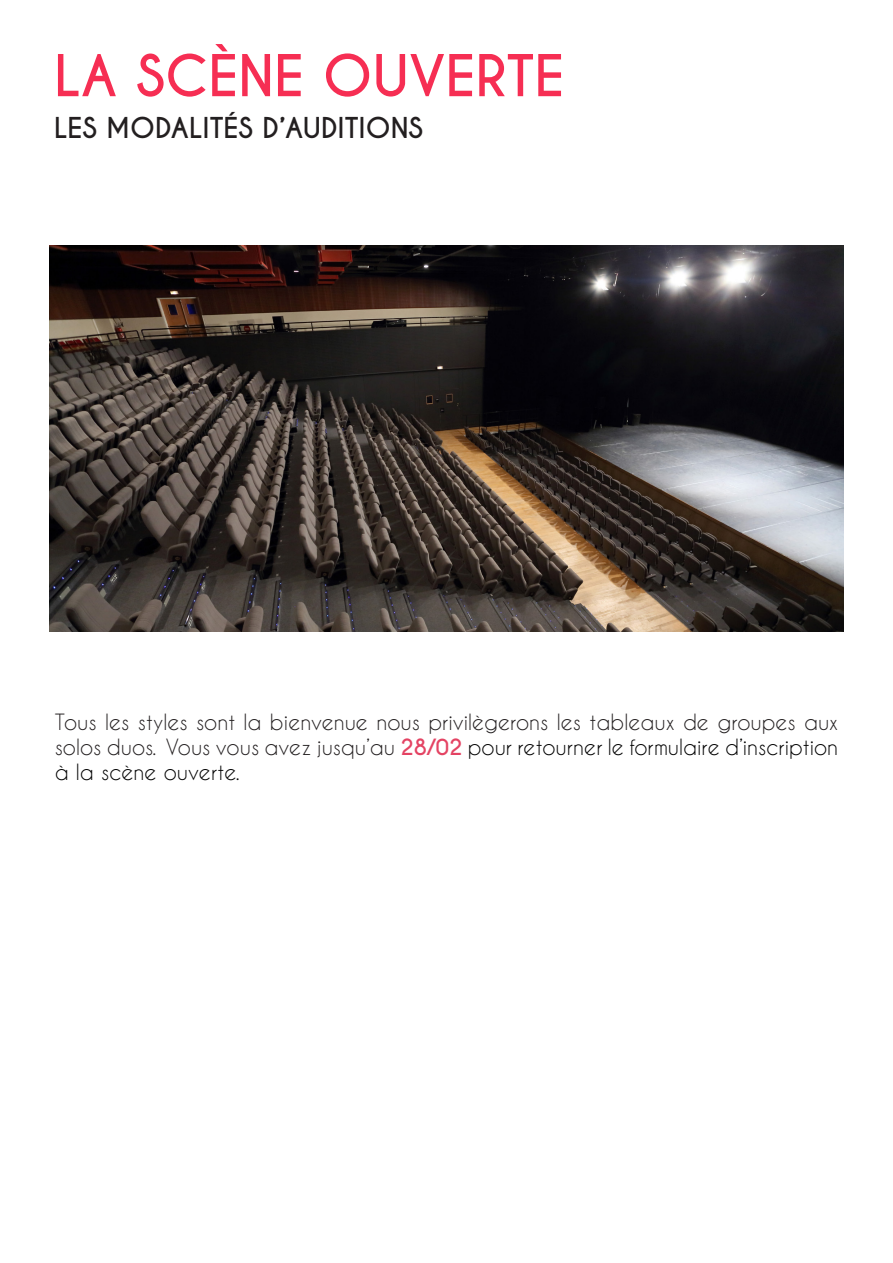
<style>
.page{position:relative;width:893px;height:1263px;background:#fff}
.page>*{position:absolute;margin:0;border:0;box-sizing:border-box;transform-origin:0 0}
.t1{font:700 54px "Caviar Dreams";color:#f62e53}
.t2{font:700 27px "Caviar Dreams";color:#231f20}
.t3{font:21px/25.2px "Caviar Dreams";color:#231f20;text-align:justify}
.s1{font-weight:700;color:#e44363}
.s2{color:#000}
</style>
<div class="page">
<img style="left:49px;top:245px;width:795px;height:386px">
<p class="t1" style="left:54px;top:43px;width:512px">LA SCÈNE OUVERTE</p>
<p class="t2" style="left:54px;top:112px;width:371px">LES MODALITÉS D’AUDITIONS</p>
<p class="t3" style="left:55px;top:709px;width:785px">Tous les styles sont la bienvenue nous privilègerons les tableaux de groupes aux solos duos. Vous vous avez jusqu’au <span class="s1">28/02</span> <span class="s2">pour retourner le formulaire d’inscription à la scène ouverte.</span></p>
</div>
